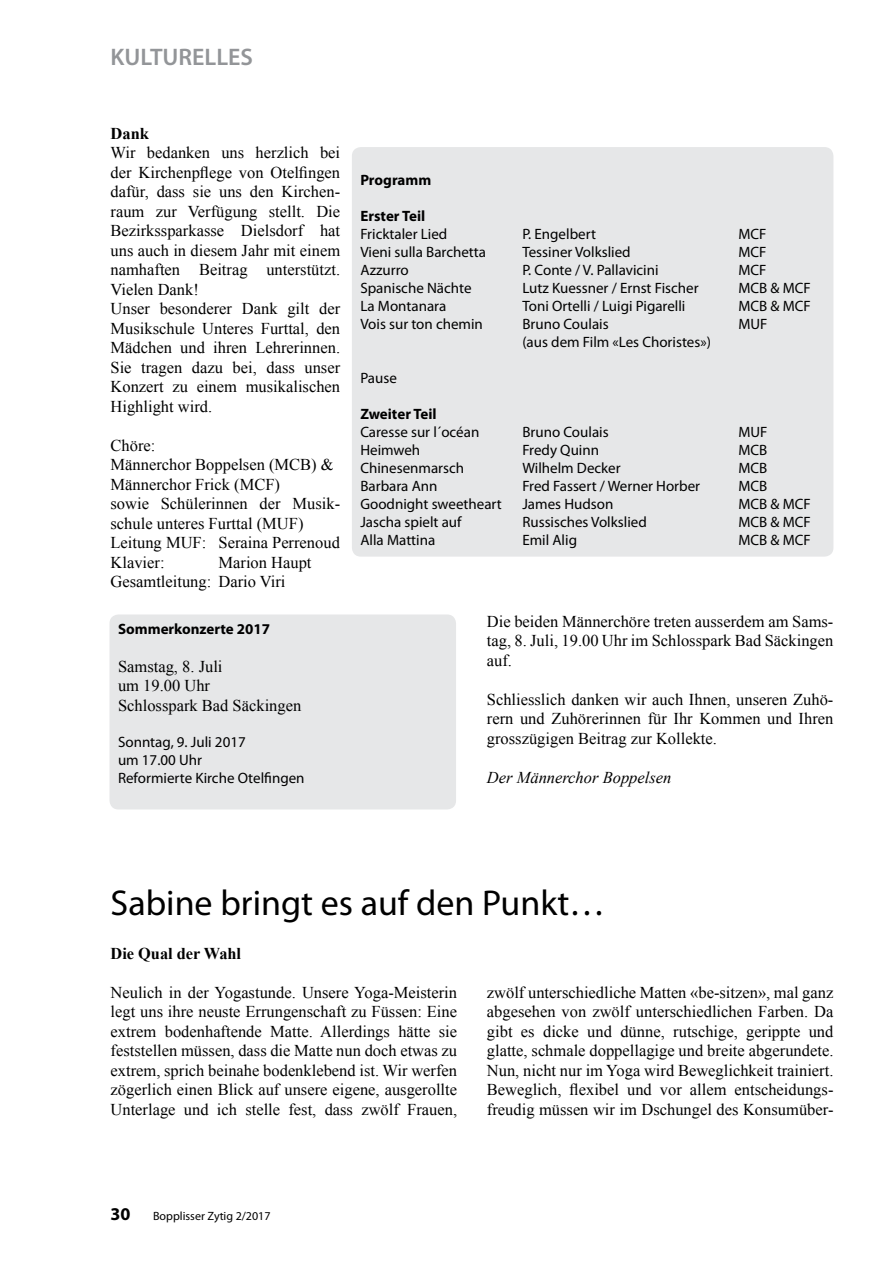
<style>
.page{position:relative;width:893px;height:1263px;background:#fff}
.page>*{position:absolute;margin:0;border:0;box-sizing:border-box;transform-origin:0 0}
.t1{font:36px "Myriad Pro";color:#000}
.t2{font:600 24px "Myriad Pro";color:#939598}
.t3{font:700 18px "Myriad Pro";color:#000}
.t4{font:16.5px/19.5px "Times New Roman";color:#000}
.t5{font:italic 16.5px "Times New Roman";color:#000}
.t6{font:700 16.5px "Times New Roman";color:#000}
.t7{font:15px/18px "Myriad Pro";color:#000}
.t8{font:700 15px "Myriad Pro";color:#000}
.t9{font:12px "Myriad Pro";color:#000}
</style>
<div class="page">
<div style="left:352px;top:147px;width:481px;height:410px;background:#e6e7e8;border-radius:9px"></div>
<div style="left:109px;top:614px;width:347px;height:195px;background:#e6e7e8;border-radius:9px"></div>
<h2 class="t2" style="left:111px;top:41px;width:144px">KULTURELLES</h2>
<p class="t6" style="left:111px;top:122px;width:40px">Dank</p>
<p class="t4" style="left:111px;top:143px;width:231px">Wir bedanken uns herzlich bei der Kirchenpflege von Otelfingen dafür, dass sie uns den Kirchen&shy;raum zur Verfügung stellt. Die<br>Bezirkssparkasse Dielsdorf hat uns auch in diesem Jahr mit einem namhaften Beitrag unterstützt.<br>Vielen Dank!<br>Unser besonderer Dank gilt der<br>Musikschule Unteres Furttal, den<br>Mädchen und ihren Lehrerinnen.<br>Sie tragen dazu bei, dass unser<br>Konzert zu einem musikalischen<br>Highlight wird.</p>
<p class="t4" style="left:111px;top:435px;width:231px">Chöre:<br>Männerchor Boppelsen (MCB) &amp;<br>Männerchor Frick (MCF)<br>sowie Schülerinnen der Musik&shy;schule unteres Furttal (MUF)<br>Leitung MUF: Seraina Perrenoud<br>Klavier:</p>
<p class="t4" style="left:111px;top:552px;width:203px;text-indent:108px">Marion Haupt<br>Gesamtleitung: Dario Viri</p>
<p class="t8" style="left:118px;top:619px;width:154px">Sommerkonzerte 2017</p>
<p class="t4" style="left:118px;top:656px;width:185px">Samstag, 8. Juli<br>um 19.00 Uhr<br>Schlosspark Bad Säckingen</p>
<p class="t7" style="left:118px;top:732px;width:188px">Sonntag, 9. Juli 2017<br>um 17.00 Uhr<br>Reformierte Kirche Otelfingen</p>
<p class="t8" style="left:360px;top:170px;width:72px">Programm</p>
<p class="t8" style="left:360px;top:206px;width:66px">Erster Teil</p>
<p class="t7" style="left:360px;top:225px;width:89px">Fricktaler Lied</p>
<p class="t7" style="left:522px;top:225px;width:75px">P. Engelbert</p>
<p class="t7" style="left:738px;top:225px;width:30px">MCF</p>
<p class="t7" style="left:360px;top:243px;width:127px">Vieni sulla Barchetta</p>
<p class="t7" style="left:522px;top:243px;width:110px">Tessiner Volkslied</p>
<p class="t7" style="left:738px;top:243px;width:30px">MCF</p>
<p class="t7" style="left:360px;top:261px;width:50px">Azzurro</p>
<p class="t7" style="left:522px;top:261px;width:138px">P. Conte / V. Pallavicini</p>
<p class="t7" style="left:738px;top:261px;width:30px">MCF</p>
<p class="t7" style="left:360px;top:279px;width:113px">Spanische Nächte</p>
<p class="t7" style="left:522px;top:279px;width:178px">Lutz Kuessner / Ernst Fischer</p>
<p class="t7" style="left:738px;top:279px;width:74px">MCB &amp; MCF</p>
<p class="t7" style="left:360px;top:297px;width:87px">La Montanara</p>
<p class="t7" style="left:522px;top:297px;width:165px">Toni Ortelli / Luigi Pigarelli</p>
<p class="t7" style="left:738px;top:297px;width:74px">MCB &amp; MCF</p>
<p class="t7" style="left:360px;top:315px;width:124px">Vois sur ton chemin</p>
<p class="t7" style="left:522px;top:315px;width:88px">Bruno Coulais</p>
<p class="t7" style="left:738px;top:315px;width:31px">MUF</p>
<p class="t7" style="left:522px;top:333px;width:190px">(aus dem Film «Les Choristes»)</p>
<p class="t7" style="left:360px;top:369px;width:38px">Pause</p>
<p class="t8" style="left:360px;top:404px;width:78px">Zweiter Teil</p>
<p class="t7" style="left:360px;top:423px;width:120px">Caresse sur l´océan</p>
<p class="t7" style="left:522px;top:423px;width:88px">Bruno Coulais</p>
<p class="t7" style="left:738px;top:423px;width:31px">MUF</p>
<p class="t7" style="left:360px;top:441px;width:61px">Heimweh</p>
<p class="t7" style="left:522px;top:441px;width:78px">Fredy Quinn</p>
<p class="t7" style="left:738px;top:441px;width:30px">MCB</p>
<p class="t7" style="left:360px;top:459px;width:105px">Chinesenmarsch</p>
<p class="t7" style="left:522px;top:459px;width:100px">Wilhelm Decker</p>
<p class="t7" style="left:738px;top:459px;width:30px">MCB</p>
<p class="t7" style="left:360px;top:477px;width:79px">Barbara Ann</p>
<p class="t7" style="left:522px;top:477px;width:179px">Fred Fassert / Werner Horber</p>
<p class="t7" style="left:738px;top:477px;width:30px">MCB</p>
<p class="t7" style="left:360px;top:495px;width:143px">Goodnight sweetheart</p>
<p class="t7" style="left:522px;top:495px;width:92px">James Hudson</p>
<p class="t7" style="left:738px;top:495px;width:74px">MCB &amp; MCF</p>
<p class="t7" style="left:360px;top:513px;width:103px">Jascha spielt auf</p>
<p class="t7" style="left:522px;top:513px;width:126px">Russisches Volkslied</p>
<p class="t7" style="left:738px;top:513px;width:74px">MCB &amp; MCF</p>
<p class="t7" style="left:360px;top:531px;width:76px">Alla Mattina</p>
<p class="t7" style="left:522px;top:531px;width:56px">Emil Alig</p>
<p class="t7" style="left:738px;top:531px;width:74px">MCB &amp; MCF</p>
<p class="t4" style="left:487px;top:611px;width:348px;text-align:justify">Die beiden Männerchöre treten ausserdem am Sams&shy;tag, 8. Juli, 19.00 Uhr im Schlosspark Bad Säckingen auf.</p>
<p class="t4" style="left:487px;top:689px;width:348px;text-align:justify">Schliesslich danken wir auch Ihnen, unseren Zuhö&shy;rern und Zuhörerinnen für Ihr Kommen und Ihren grosszügigen Beitrag zur Kollekte.</p>
<p class="t5" style="left:487px;top:766px;width:186px">Der Männerchor Boppelsen</p>
<h1 class="t1" style="left:111px;top:881px;width:496px">Sabine bringt es auf den Punkt…</h1>
<p class="t6" style="left:111px;top:942px;width:132px">Die Qual der Wahl</p>
<p class="t4" style="left:111px;top:982px;width:348px;text-align:justify">Neulich in der Yogastunde. Unsere Yoga-Meisterin legt uns ihre neuste Errungenschaft zu Füssen: Eine extrem bodenhaftende Matte. Allerdings hätte sie feststellen müssen, dass die Matte nun doch etwas zu extrem, sprich beinahe bodenklebend ist. Wir werfen zögerlich einen Blick auf unsere eigene, ausgerollte Unterlage und ich stelle fest, dass zwölf Frauen,</p>
<p class="t4" style="left:487px;top:982px;width:348px;text-align:justify">zwölf unterschiedliche Matten «be-sitzen», mal ganz abgesehen von zwölf unterschiedlichen Farben. Da gibt es dicke und dünne, rutschige, gerippte und glatte, schmale doppellagige und breite abgerundete.<br>Nun, nicht nur im Yoga wird Beweglichkeit trainiert.<br>Beweglich, flexibel und vor allem entscheidungs&shy;freudig müssen wir im Dschungel des Konsumüber-</p>
<p class="t3" style="left:111px;top:1203px;width:21px">30</p>
<p class="t9" style="left:153px;top:1209px;width:119px">Bopplisser Zytig 2/2017</p>
</div>
